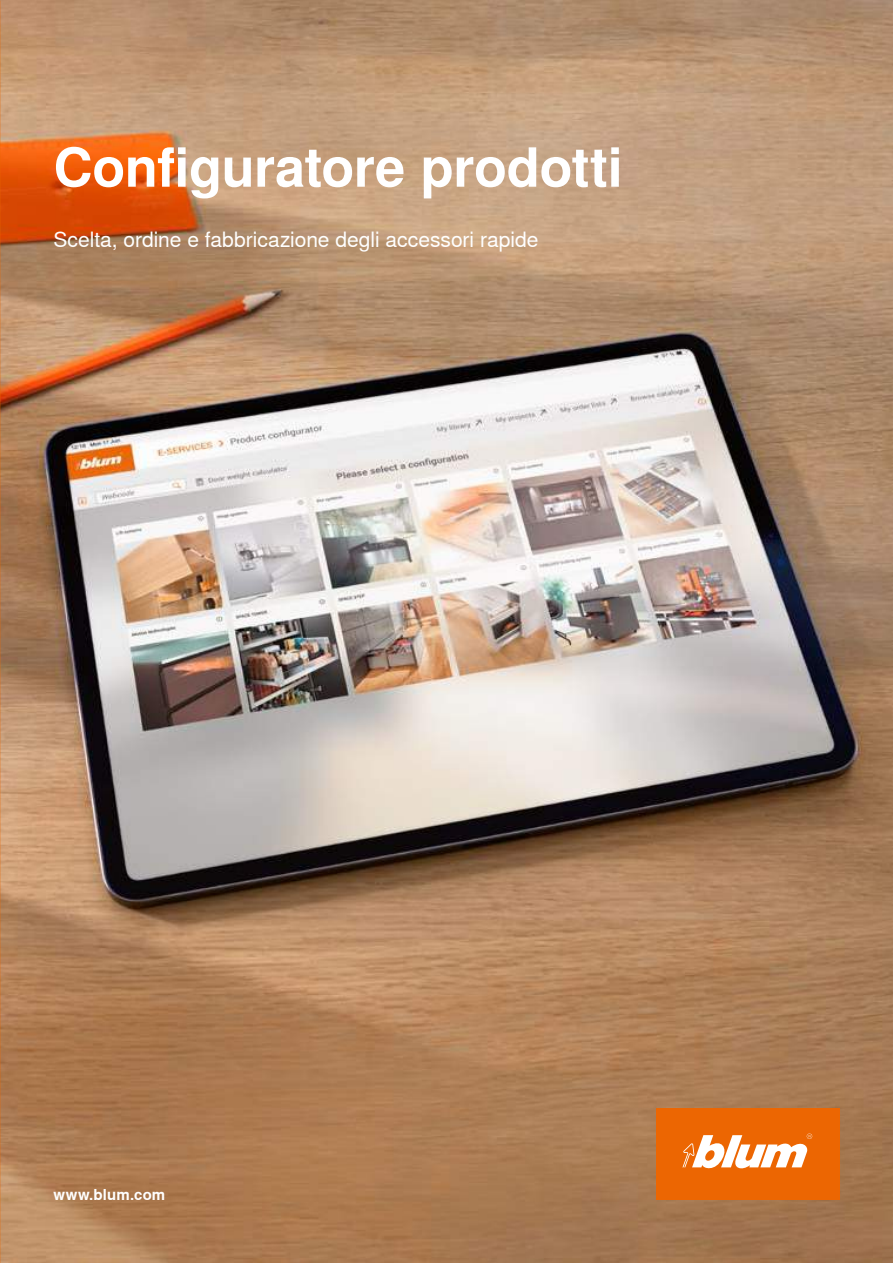
<style>
.page{position:relative;width:893px;height:1263px;background:#fff}
.page>*{position:absolute;margin:0;border:0;box-sizing:border-box;transform-origin:0 0}
.t1{font:700 54px "Nimbus Sans Global";letter-spacing:-.01em;color:#fff}
.t2{font:21px "Nimbus Sans Global";color:#fff}
.t3{font:700 15px "Nimbus Sans Global";letter-spacing:.01em;color:#fff}
</style>
<div class="page">
<img style="left:0;top:0;width:893px;height:1263px">
<div style="left:656px;top:1108px;width:183px;height:92px;background:#ec6602"></div>
<svg style="left:682px;top:1133px;width:130px;height:35px"></svg>
<h1 class="t1" style="left:54px;top:136px;width:571px">Configuratore prodotti</h1>
<p class="t2" style="left:54px;top:227px;width:486px">Scelta, ordine e fabbricazione degli accessori rapide</p>
<p class="t3" style="left:54px;top:1186px;width:113px">www.blum.com</p>
</div>
